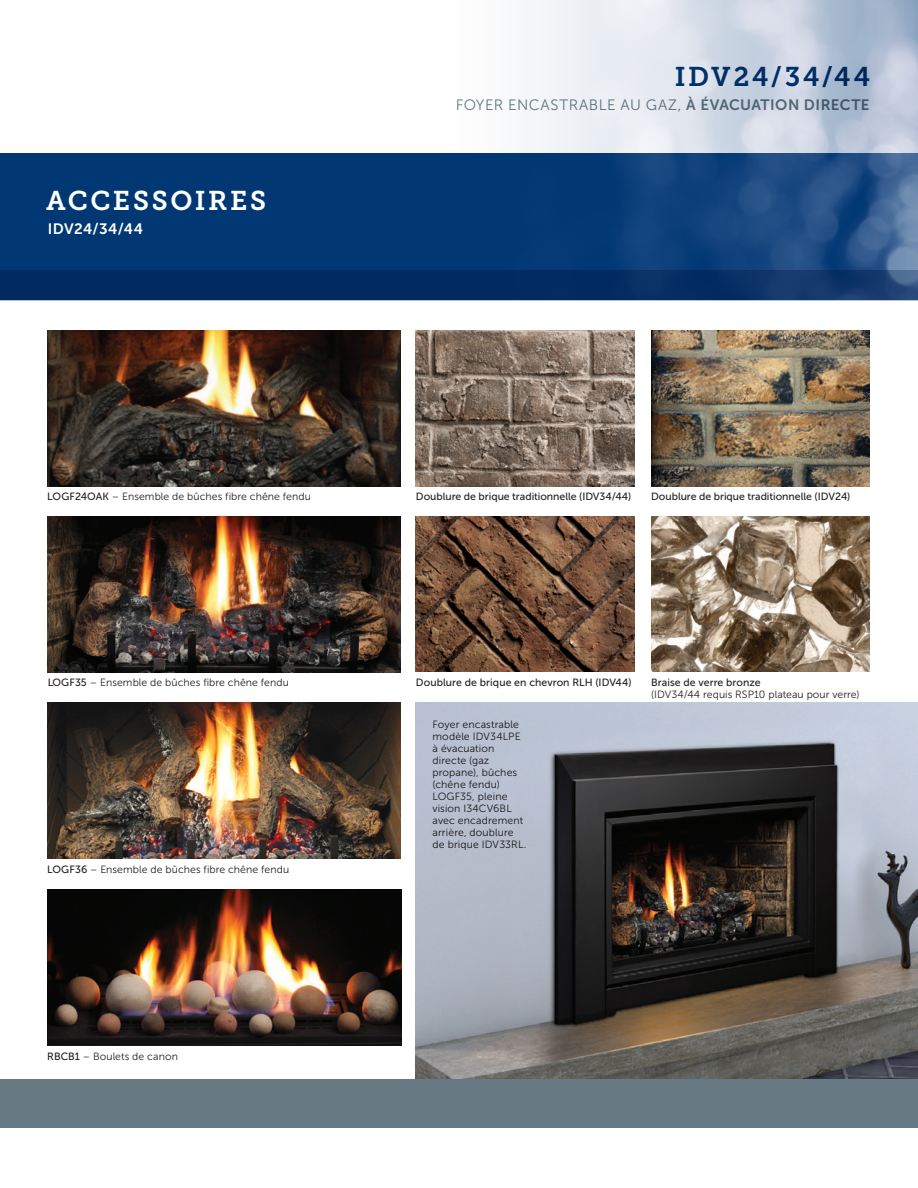
<style>
.page{position:relative;width:918px;height:1188px;background:#fff}
.page>*{position:absolute;margin:0;border:0;box-sizing:border-box;transform-origin:0 0}
.t1{font:27px "Museo Slab 700";letter-spacing:.095em;color:#fff}
.t2{font:27px "Museo Slab 700";letter-spacing:.1em;color:#013874}
.t3{font:15px "Museo Sans 300";letter-spacing:.035em;color:#677982}
.t4{font:15px "Museo Sans 700";letter-spacing:.03em;color:#fff}
.t5{font:10.5px/12px "Museo Sans 300";letter-spacing:.01em;color:#231f20}
.t6{font:10.5px "Museo Sans 500";color:#231f20}
.s1{font-family:"Museo Sans 500"}
.s2{font-family:"Museo Sans 700"}
</style>
<div class="page">
<img style="left:416px;top:703px;width:502px;height:376px">
<div style="left:0;top:153px;width:918px;height:147px;background:#013874"></div>
<img style="left:538px;top:0;width:380px;height:270px">
<div style="left:0;top:1079px;width:918px;height:49px;background:#677982"></div>
<div style="left:0;top:270px;width:918px;height:30px;background:linear-gradient(to right,#00245b,#13386c)"></div>
<img style="left:47px;top:703px;width:354px;height:156px">
<img style="left:47px;top:890px;width:354px;height:156px">
<img style="left:47px;top:517px;width:354px;height:155px">
<img style="left:47px;top:330px;width:354px;height:156px">
<img style="left:416px;top:330px;width:219px;height:156px">
<img style="left:416px;top:516px;width:219px;height:156px">
<img style="left:651px;top:330px;width:219px;height:156px">
<img style="left:651px;top:516px;width:219px;height:156px">
<h1 class="t1" style="left:46px;top:185px;width:221px">ACCESSOIRES</h1>
<h2 class="t4" style="left:48px;top:220px;width:97px">IDV24/34/44</h2>
<p class="t5" style="left:47px;top:491px;width:265px"><span class="s1">LOGF24OAK</span> – Ensemble de bûches fibre chêne fendu</p>
<p class="t5" style="left:47px;top:677px;width:243px"><span class="s1">LOGF35</span> – Ensemble de bûches fibre chêne fendu</p>
<p class="t5" style="left:47px;top:864px;width:243px"><span class="s1">LOGF36</span> – Ensemble de bûches fibre chêne fendu</p>
<p class="t5" style="left:47px;top:1050px;width:132px"><span class="s1">RBCB1</span> – Boulets de canon</p>
<h1 class="t2" style="left:675px;top:62px;width:197px">IDV24/34/44</h1>
<h2 class="t3" style="left:456px;top:97px;width:415px">FOYER ENCASTRABLE AU GAZ, <span class="s2">À ÉVACUATION DIRECTE</span></h2>
<p class="t6" style="left:416px;top:491px;width:217px">Doublure de brique traditionnelle (IDV34/44)</p>
<p class="t6" style="left:651px;top:491px;width:201px">Doublure de brique traditionnelle (IDV24)</p>
<p class="t6" style="left:416px;top:677px;width:217px">Doublure de brique en chevron RLH (IDV44)</p>
<p class="t5" style="left:433px;top:718px;width:95px">Foyer encastrable modèle IDV34LPE à évacuation directe (gaz propane), bûches (chêne fendu)<br>LOGF35, pleine vision I34CV6BL avec encadrement arrière, doublure de brique IDV33RL.</p>
<p class="t6" style="left:651px;top:677px;width:111px">Braise de verre bronze</p>
<p class="t5" style="left:651px;top:689px;width:210px">(IDV34/44 requis RSP10 plateau pour verre)</p>
</div>
